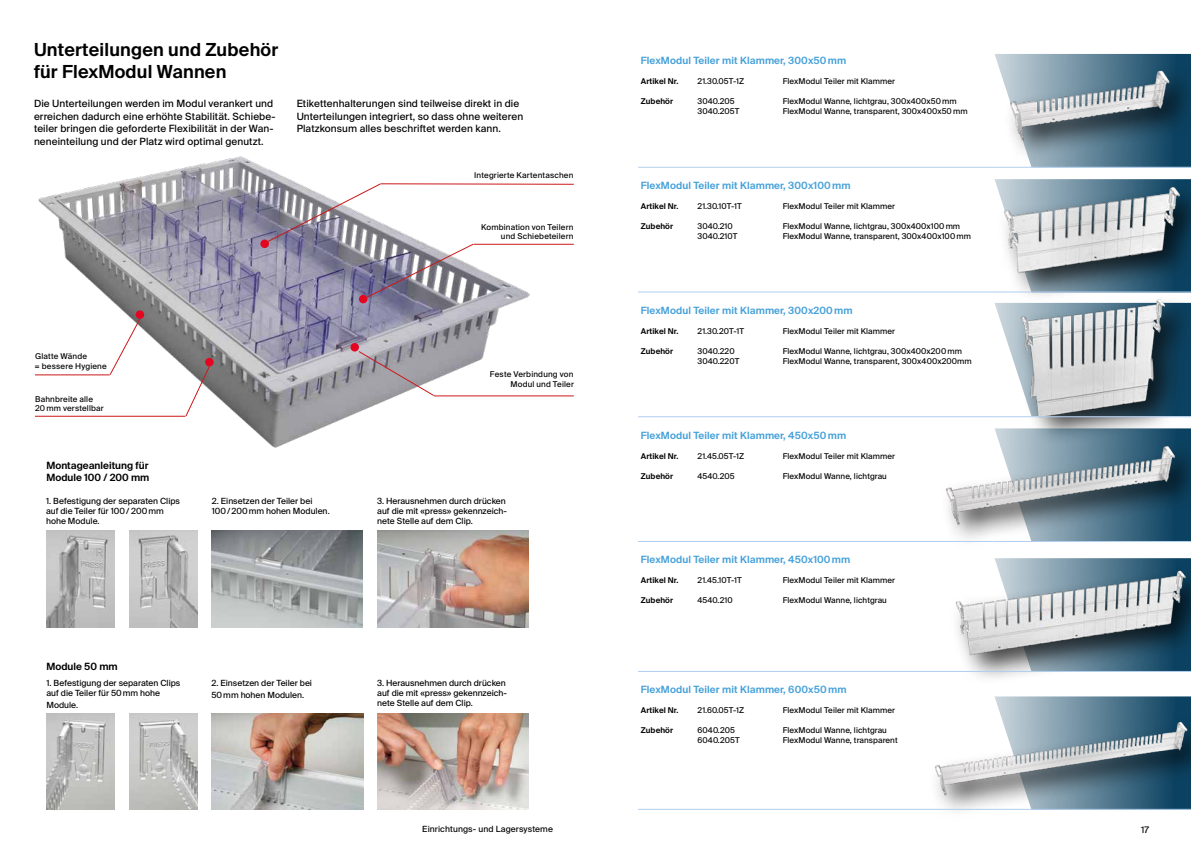
<style>
.page{position:relative;width:1191px;height:842px;background:#fff}
.page>*{position:absolute;margin:0;border:0;box-sizing:border-box;transform-origin:0 0}
.t1{font:600 18px/22px "Suisse Intl";letter-spacing:.01em;color:#000}
.t2{font:10px/12.6px "Suisse Intl";letter-spacing:.01em;color:#000}
.t3{font:600 10px "Suisse Intl";letter-spacing:.01em;color:#46a1da}
.t4{font:600 10px/12px "Suisse Intl";color:#000}
.t5{font:9px "Suisse Intl";color:#000}
.t6{font:8.5px/10.2px "Suisse Intl";color:#000}
.t7{font:8px/9.6px "Suisse Intl";letter-spacing:.01em;color:#000}
.t8{font:600 8px "Suisse Intl";letter-spacing:.01em;color:#000}
</style>
<div class="page">
<img style="left:35px;top:156px;width:496px;height:292px">
<div style="left:136px;top:310px;width:8px;height:9px;background:#e40521;border-radius:50%"></div>
<div style="left:205px;top:358px;width:9px;height:8px;background:#e40521;border-radius:50%"></div>
<div style="left:350px;top:343px;width:9px;height:8px;background:#e40521;border-radius:50%"></div>
<svg style="left:260px;top:240px;width:9px;height:8px"></svg>
<div style="left:359px;top:295px;width:8px;height:8px;background:#e40521;border-radius:50%"></div>
<svg style="left:263px;top:182px;width:311px;height:118px"></svg>
<hr style="left:473px;top:244px;width:101px;height:1px;background:#cd1719">
<svg style="left:109px;top:318px;width:32px;height:58px"></svg>
<svg style="left:185px;top:365px;width:26px;height:52px"></svg>
<hr style="left:35px;top:374px;width:75px;height:1px;background:#cd1719">
<hr style="left:35px;top:416px;width:150px;height:1px;background:#cd1719">
<svg style="left:357px;top:350px;width:78px;height:47px"></svg>
<hr style="left:434px;top:395px;width:140px;height:1px;background:#cd1719">
<img style="left:129px;top:531px;width:69px;height:96px">
<img style="left:46px;top:531px;width:69px;height:96px">
<img style="left:377px;top:531px;width:151px;height:96px">
<img style="left:212px;top:531px;width:151px;height:96px">
<img style="left:212px;top:713px;width:151px;height:96px">
<img style="left:377px;top:713px;width:151px;height:96px">
<img style="left:129px;top:713px;width:69px;height:96px">
<img style="left:46px;top:713px;width:69px;height:96px">
<svg style="left:994px;top:54px;width:197px;height:113px"></svg>
<svg style="left:994px;top:303px;width:18px;height:53px"></svg>
<div style="left:997px;top:180px;width:194px;height:123px;background:#000;opacity:.75"></div>
<img style="left:996px;top:179px;width:193px;height:110px">
<div style="left:1014px;top:293px;width:177px;height:154px;background:#000;opacity:.75"></div>
<img style="left:1012px;top:295px;width:162px;height:129px">
<svg style="left:994px;top:428px;width:197px;height:11px"></svg>
<div style="left:939px;top:439px;width:252px;height:114px;background:#000;opacity:.75"></div>
<img style="left:939px;top:437px;width:245px;height:97px">
<div style="left:949px;top:563px;width:242px;height:122px;background:#000;opacity:.75"></div>
<img style="left:949px;top:558px;width:242px;height:108px">
<svg style="left:995px;top:696px;width:196px;height:11px"></svg>
<div style="left:928px;top:714px;width:263px;height:109px;background:#000;opacity:.75"></div>
<img style="left:928px;top:707px;width:263px;height:100px">
<div style="left:1003px;top:64px;width:188px;height:104px;background:#000;opacity:.75"></div>
<img style="left:997px;top:61px;width:182px;height:96px">
<hr style="left:638px;top:167px;width:354px;height:1px;background:#b1cfee">
<hr style="left:992px;top:167px;width:199px;height:1px;background:#b1cfee">
<hr style="left:638px;top:292px;width:354px;height:1px;background:#b1cfee">
<hr style="left:992px;top:292px;width:199px;height:1px;background:#b1cfee">
<hr style="left:638px;top:417px;width:354px;height:1px;background:#b1cfee">
<hr style="left:992px;top:417px;width:199px;height:1px;background:#b1cfee">
<hr style="left:638px;top:541px;width:354px;height:1px;background:#b1cfee">
<hr style="left:992px;top:541px;width:199px;height:1px;background:#b1cfee">
<hr style="left:638px;top:671px;width:354px;height:1px;background:#b1cfee">
<hr style="left:992px;top:671px;width:199px;height:1px;background:#b1cfee">
<hr style="left:638px;top:809px;width:354px;height:1px;background:#b1cfee">
<hr style="left:992px;top:809px;width:199px;height:1px;background:#b1cfee">
<h1 class="t1" style="left:34px;top:39px;width:246px">Unterteilungen und Zubehör für FlexModul Wannen</h1>
<p class="t2" style="left:34px;top:97px;width:243px">Die Unterteilungen werden im Modul verankert und erreichen dadurch eine erhöhte Stabilität. Schiebe&shy;teiler bringen die geforderte Flexibilität in der Wan&shy;neneinteilung und der Platz wird optimal genutzt.</p>
<p class="t2" style="left:297px;top:97px;width:228px">Etikettenhalterungen sind teilweise direkt in die<br>Unterteilungen integriert, so dass ohne weiteren<br>Platzkonsum alles beschriftet werden kann.</p>
<p class="t7" style="left:474px;top:171px;width:101px">Integrierte Kartentaschen</p>
<p class="t7" style="left:481px;top:222px;width:94px;text-align:right">Kombination von Teilern und Schiebeteilern</p>
<p class="t7" style="left:34px;top:351px;width:74px">Glatte Wände<br>= bessere Hygiene</p>
<p class="t7" style="left:35px;top:394px;width:70px">Bahnbreite alle<br>20mm verstellbar</p>
<p class="t4" style="left:46px;top:460px;width:104px">Montageanleitung für<br>Module 100 / 200 mm</p>
<p class="t6" style="left:46px;top:496px;width:135px">1. Befestigung der separaten Clips auf die Teiler für 100/ 200mm hohe Module.</p>
<p class="t7" style="left:490px;top:370px;width:86px;text-align:right">Feste Verbindung von<br>Modul und Teiler</p>
<p class="t6" style="left:212px;top:496px;width:119px">2. Einsetzen der Teiler bei<br>100/200mm hohen Modulen.</p>
<p class="t6" style="left:377px;top:496px;width:131px">3. Herausnehmen durch drücken auf die mit «press» gekennzeich&shy;nete Stelle auf dem Clip.</p>
<p class="t4" style="left:46px;top:660px;width:73px">Module 50 mm</p>
<p class="t6" style="left:46px;top:678px;width:135px">1. Befestigung der separaten Clips auf die Teiler für 50mm hohe</p>
<p class="t6" style="left:46px;top:700px;width:33px">Module.</p>
<p class="t6" style="left:211px;top:677px;width:102px;line-height:12px">2. Einsetzen der Teiler bei<br>50mm hohen Modulen.</p>
<p class="t6" style="left:377px;top:678px;width:131px">3. Herausnehmen durch drücken auf die mit «press» gekennzeich&shy;nete Stelle auf dem Clip.</p>
<p class="t3" style="left:641px;top:55px;width:207px">FlexModul Teiler mit Klammer, 300x50mm</p>
<p class="t8" style="left:641px;top:77px;width:39px">Artikel Nr.</p>
<p class="t7" style="left:697px;top:77px;width:48px">21.30.05T-1Z</p>
<p class="t7" style="left:783px;top:77px;width:114px">FlexModul Teiler mit Klammer</p>
<p class="t8" style="left:641px;top:96px;width:34px">Zubehör</p>
<p class="t7" style="left:697px;top:96px;width:39px">3040.205</p>
<p class="t7" style="left:783px;top:96px;width:175px">FlexModul Wanne, lichtgrau, 300x400x50mm</p>
<p class="t7" style="left:697px;top:106px;width:43px">3040.205T</p>
<p class="t7" style="left:783px;top:106px;width:186px">FlexModul Wanne, transparent, 300x400x50mm</p>
<p class="t3" style="left:641px;top:180px;width:211px">FlexModul Teiler mit Klammer, 300x100mm</p>
<p class="t8" style="left:641px;top:202px;width:39px">Artikel Nr.</p>
<p class="t7" style="left:697px;top:202px;width:46px">21.30.10T-1T</p>
<p class="t7" style="left:783px;top:202px;width:114px">FlexModul Teiler mit Klammer</p>
<p class="t8" style="left:641px;top:222px;width:34px">Zubehör</p>
<p class="t7" style="left:697px;top:222px;width:37px">3040.210</p>
<p class="t7" style="left:783px;top:222px;width:179px">FlexModul Wanne, lichtgrau, 300x400x100mm</p>
<p class="t7" style="left:697px;top:232px;width:42px">3040.210T</p>
<p class="t7" style="left:783px;top:232px;width:189px">FlexModul Wanne, transparent, 300x400x100mm</p>
<p class="t3" style="left:641px;top:305px;width:213px">FlexModul Teiler mit Klammer, 300x200mm</p>
<p class="t8" style="left:641px;top:326px;width:39px">Artikel Nr.</p>
<p class="t7" style="left:697px;top:326px;width:48px">21.30.20T-1T</p>
<p class="t7" style="left:783px;top:326px;width:114px">FlexModul Teiler mit Klammer</p>
<p class="t8" style="left:641px;top:346px;width:34px">Zubehör</p>
<p class="t7" style="left:697px;top:346px;width:39px">3040.220</p>
<p class="t7" style="left:783px;top:346px;width:180px">FlexModul Wanne, lichtgrau, 300x400x200mm</p>
<p class="t7" style="left:697px;top:356px;width:43px">3040.220T</p>
<p class="t7" style="left:783px;top:356px;width:190px">FlexModul Wanne, transparent, 300x400x200mm</p>
<p class="t3" style="left:641px;top:429px;width:207px">FlexModul Teiler mit Klammer, 450x50mm</p>
<p class="t8" style="left:641px;top:451px;width:39px">Artikel Nr.</p>
<p class="t7" style="left:697px;top:451px;width:48px">21.45.05T-1Z</p>
<p class="t7" style="left:783px;top:451px;width:114px">FlexModul Teiler mit Klammer</p>
<p class="t8" style="left:641px;top:471px;width:34px">Zubehör</p>
<p class="t7" style="left:697px;top:471px;width:39px">4540.205</p>
<p class="t7" style="left:783px;top:471px;width:105px">FlexModul Wanne, lichtgrau</p>
<p class="t3" style="left:641px;top:554px;width:211px">FlexModul Teiler mit Klammer, 450x100mm</p>
<p class="t8" style="left:641px;top:576px;width:39px">Artikel Nr.</p>
<p class="t7" style="left:697px;top:576px;width:46px">21.45.10T-1T</p>
<p class="t7" style="left:783px;top:576px;width:114px">FlexModul Teiler mit Klammer</p>
<p class="t8" style="left:641px;top:596px;width:34px">Zubehör</p>
<p class="t7" style="left:697px;top:596px;width:37px">4540.210</p>
<p class="t7" style="left:783px;top:596px;width:105px">FlexModul Wanne, lichtgrau</p>
<p class="t3" style="left:641px;top:684px;width:207px">FlexModul Teiler mit Klammer, 600x50mm</p>
<p class="t8" style="left:641px;top:706px;width:39px">Artikel Nr.</p>
<p class="t7" style="left:697px;top:706px;width:48px">21.60.05T-1Z</p>
<p class="t7" style="left:783px;top:706px;width:114px">FlexModul Teiler mit Klammer</p>
<p class="t8" style="left:641px;top:726px;width:34px">Zubehör</p>
<p class="t7" style="left:697px;top:726px;width:39px">6040.205</p>
<p class="t7" style="left:783px;top:726px;width:105px">FlexModul Wanne, lichtgrau</p>
<p class="t7" style="left:697px;top:736px;width:44px">6040.205T</p>
<p class="t7" style="left:783px;top:736px;width:116px">FlexModul Wanne, transparent</p>
<p class="t6" style="left:422px;top:824px;width:132px">Einrichtungs- und Lagersysteme</p>
<p class="t5" style="left:1141px;top:824px;width:9px">17</p>
</div>
